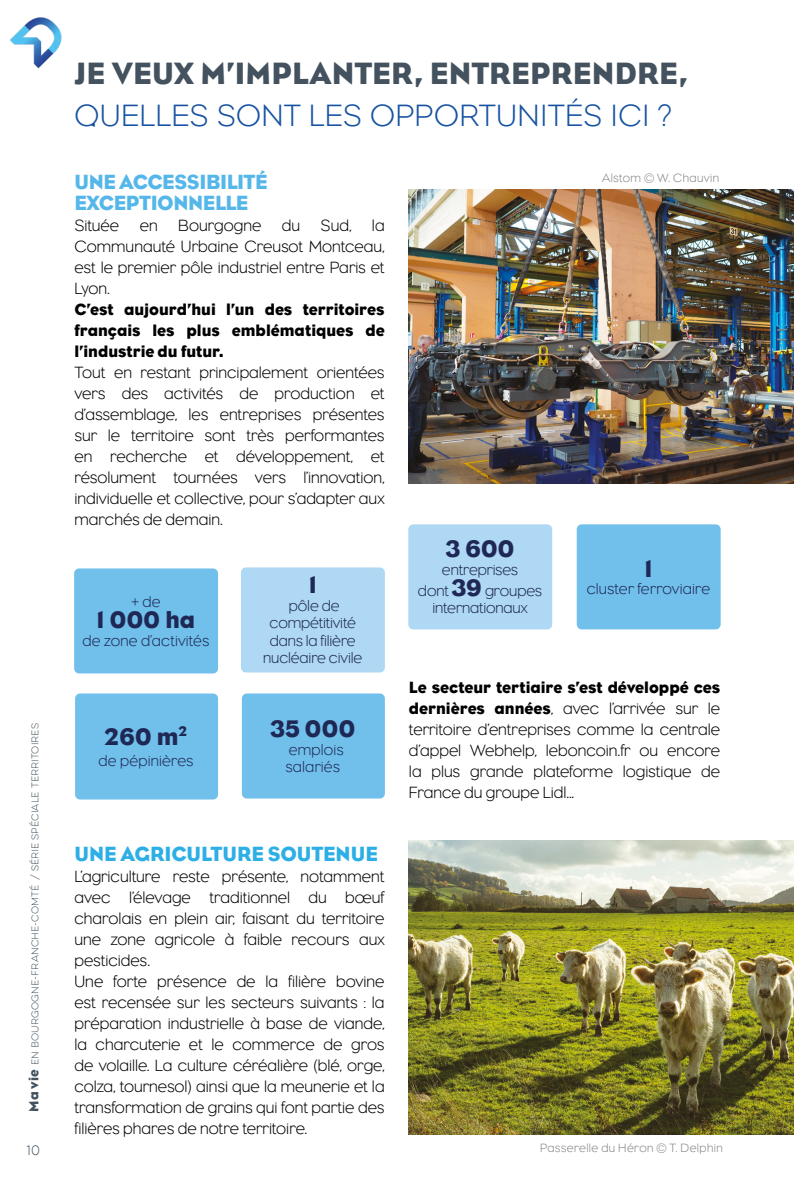
<style>
.page{position:relative;width:794px;height:1191px;background:#fff}
.page>*{position:absolute;margin:0;border:0;box-sizing:border-box;transform-origin:0 0}
.t1{font:31.5px "Eagle";letter-spacing:.005em;color:#43525e}
.t2{font:300 31.5px "Eagle";letter-spacing:.015em;color:#1652a1}
.t3{font:24.5px "Eagle";letter-spacing:.015em;color:#1f2855}
.t4{font:21px/21px "Eagle";letter-spacing:-.02em;color:#55b7e9}
.t5{font:21px "Eagle";letter-spacing:-.005em;color:#2dafe6}
.t6{font:300 16.62px/21px "Eagle";color:#000;text-align:justify}
.t7{font:16.62px/21px "Eagle";color:#000;text-align:justify}
.t8{font:300 15.75px/17.5px "Eagle";letter-spacing:-.005em;color:#1f2855;text-align:center}
.t9{font:300 12.25px "Eagle";letter-spacing:.03em;color:#868586}
.t10{font:100 12.25px "Eveleth Clean";color:#43525e}
.t11{font:100 8.75px "Eveleth Clean";letter-spacing:.015em;color:#43525e}
.s1{font-family:"Eagle";font-weight:400;font-size:14px}
.s2{font-weight:400;font-size:24.5px}
.s3{font-weight:400}
</style>
<div class="page">
<img style="left:409px;top:189px;width:385px;height:294px">
<img style="left:408px;top:840px;width:385px;height:294px">
<div style="left:241px;top:567px;width:144px;height:105px;background:#afd8f4;border-radius:5px"></div>
<div style="left:408px;top:524px;width:144px;height:105px;background:#afd8f4;border-radius:5px"></div>
<div style="left:242px;top:693px;width:143px;height:105px;background:#71c0ec;border-radius:5px"></div>
<div style="left:75px;top:693px;width:143px;height:106px;background:#71c0ec;border-radius:5px"></div>
<div style="left:74px;top:568px;width:144px;height:105px;background:#71c0ec;border-radius:5px"></div>
<div style="left:577px;top:524px;width:143px;height:105px;background:#71c0ec;border-radius:5px"></div>
<img style="left:10px;top:17px;width:52px;height:52px">
<p class="t11" style="left:29px;top:1112px;width:390px;rotate:-90deg"><span class="s1">Ma vie</span> en bourgogne-franche-comté / série spéciale territoires</p>
<p class="t10" style="left:27px;top:1142px;width:15px">10</p>
<h1 class="t1" style="left:74px;top:55px;width:615px">JE VEUX M’IMPLANTER, ENTREPRENDRE,</h1>
<h1 class="t2" style="left:74px;top:98px;width:598px">QUELLES SONT LES OPPORTUNITÉS ICI ?</h1>
<p class="t4" style="left:74px;top:171px;width:194px">UNE ACCESSIBILITÉ<br>EXCEPTIONNELLE</p>
<p class="t6" style="left:74px;top:215px;width:312px">Située en Bourgogne du Sud, la Communauté Urbaine Creusot Montceau, est le premier pôle industriel entre Paris et Lyon.</p>
<p class="t7" style="left:74px;top:299px;width:312px">C’est aujourd’hui l’un des territoires français les plus emblématiques de l’industrie du futur.</p>
<p class="t6" style="left:74px;top:362px;width:312px">Tout en restant principalement orientées vers des activités de production et d’assemblage, les entreprises présentes sur le territoire sont très performantes en recherche et développement, et résolument tournées vers l’innovation, individuelle et collective, pour s’adapter aux marchés de demain.</p>
<p class="t8" style="left:131px;top:593px;width:31px">+ de</p>
<h2 class="t3" style="left:97px;top:606px;width:100px">1 000 ha</h2>
<p class="t8" style="left:82px;top:631px;width:128px">de zone d’activités</p>
<h2 class="t3" style="left:105px;top:722px;width:84px">260 m<sup>2</sup></h2>
<p class="t8" style="left:98px;top:751px;width:97px">de pépinières</p>
<h2 class="t3" style="left:309px;top:571px;width:10px">1</h2>
<p class="t8" style="left:263px;top:597px;width:101px">pôle de compétitivité dans la filière nucléaire civile</p>
<h2 class="t3" style="left:270px;top:714px;width:86px">35 000</h2>
<p class="t8" style="left:285px;top:740px;width:60px;text-align:left">emplois salariés</p>
<p class="t5" style="left:74px;top:842px;width:305px">UNE AGRICULTURE SOUTENUE</p>
<p class="t6" style="left:74px;top:866px;width:312px;text-align:left">L’agriculture reste présente, notamment avec l’élevage traditionnel du bœuf charolais en plein air, faisant du territoire une zone agricole à faible recours aux pesticides.<br>Une forte présence de la filière bovine est recensée sur les secteurs suivants : la préparation industrielle à base de viande, la charcuterie et le commerce de gros de volaille. La culture céréalière (blé, orge, colza, tournesol) ainsi que la meunerie et la transformation de grains qui font partie des filières phares de notre territoire.</p>
<p class="t9" style="left:602px;top:171px;width:118px">Alstom © W. Chauvin</p>
<h2 class="t3" style="left:446px;top:535px;width:70px">3 600</h2>
<p class="t8" style="left:418px;top:559px;width:126px;line-height:21px">entreprises<br>dont <span class="s2">39</span> groupes</p>
<p class="t8" style="left:432px;top:599px;width:97px">internationaux</p>
<h2 class="t3" style="left:644px;top:554px;width:10px">1</h2>
<p class="t8" style="left:587px;top:580px;width:125px">cluster ferroviaire</p>
<p class="t6" style="left:409px;top:677px;width:313px"><span class="s3">Le secteur tertiaire s’est développé ces dernières années</span>, avec l’arrivée sur le territoire d’entreprises comme la centrale d’appel Webhelp, leboncoin.fr ou encore la plus grande plateforme logistique de France du groupe Lidl...</p>
<p class="t9" style="left:540px;top:1141px;width:184px">Passerelle du Héron © T. Delphin</p>
</div>
